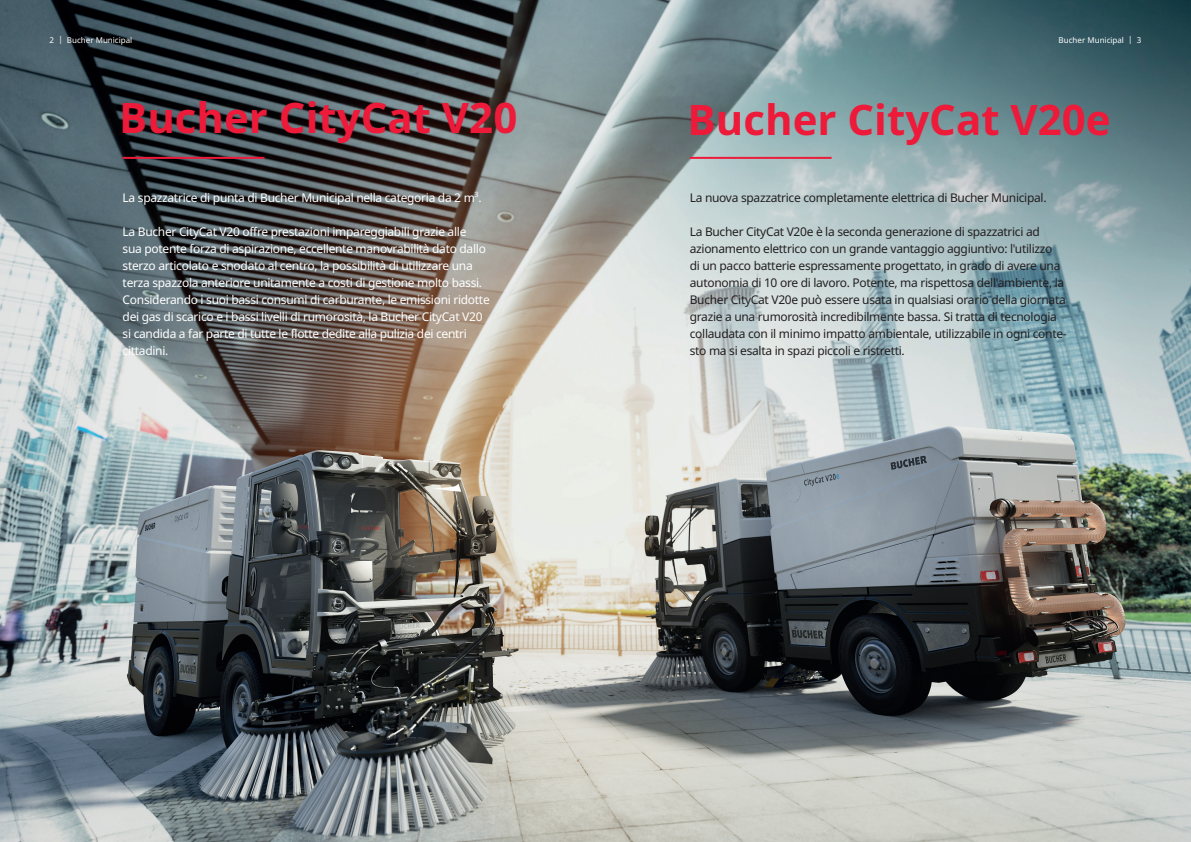
<style>
.page{position:relative;width:1191px;height:842px;background:#fff}
.page>*{position:absolute;margin:0;border:0;box-sizing:border-box;transform-origin:0 0}
.t1{font:700 42px "Noto Sans";color:#ed1a3a}
.t2{font:12px/17px "Noto Sans";letter-spacing:-.025em;color:#231f20}
.t3{font:12px/17px "Noto Sans";letter-spacing:-.025em;color:#fff}
.t4{font:8px "Noto Sans";color:#fff}
</style>
<div class="page">
<img style="left:0;top:0;width:1191px;height:842px">
<hr style="left:123px;top:157px;width:141px;height:2px;background:#ed1a3a">
<hr style="left:690px;top:157px;width:141px;height:2px;background:#ed1a3a">
<p class="t4" style="left:50px;top:34px;width:84px">2 | Bucher Municipal</p>
<p class="t4" style="left:1058px;top:34px;width:84px">Bucher Municipal | 3</p>
<h1 class="t1" style="left:119px;top:88px;width:400px">Bucher CityCat V20</h1>
<p class="t3" style="left:123px;top:189px;width:361px">La spazzatrice di punta di Bucher Municipal nella categoria da 2 m<sup>3</sup>.</p>
<p class="t3" style="left:123px;top:223px;width:369px">La Bucher CityCat V20 offre prestazioni impareggiabili grazie alle<br>sua potente forza di aspirazione, eccellente manovrabilità dato dallo sterzo articolato e snodato al centro, la possibilità di utilizzare una terza spazzola anteriore unitamente a costi di gestione molto bassi.<br>Considerando i suoi bassi consumi di carburante, le emissioni ridotte dei gas di scarico e i bassi livelli di rumorosità, la Bucher CityCat V20 si candida a far parte di tutte le flotte dedite alla pulizia dei centri cittadini.</p>
<h1 class="t1" style="left:687px;top:90px;width:424px">Bucher CityCat V20e</h1>
<p class="t2" style="left:690px;top:189px;width:358px">La nuova spazzatrice completamente elettrica di Bucher Municipal.</p>
<p class="t2" style="left:690px;top:223px;width:378px">La Bucher CityCat V20e è la seconda generazione di spazzatrici ad azionamento elettrico con un grande vantaggio aggiuntivo: l'utilizzo<br>di un pacco batterie espressamente progettato, in grado di avere una autonomia di 10 ore di lavoro. Potente, ma rispettosa dell'ambiente, la Bucher CityCat V20e può essere usata in qualsiasi orario della giornata grazie a una rumorosità incredibilmente bassa. Si tratta di tecnologia collaudata con il minimo impatto ambientale, utilizzabile in ogni conte&shy;sto ma si esalta in spazi piccoli e ristretti.</p>
</div>
